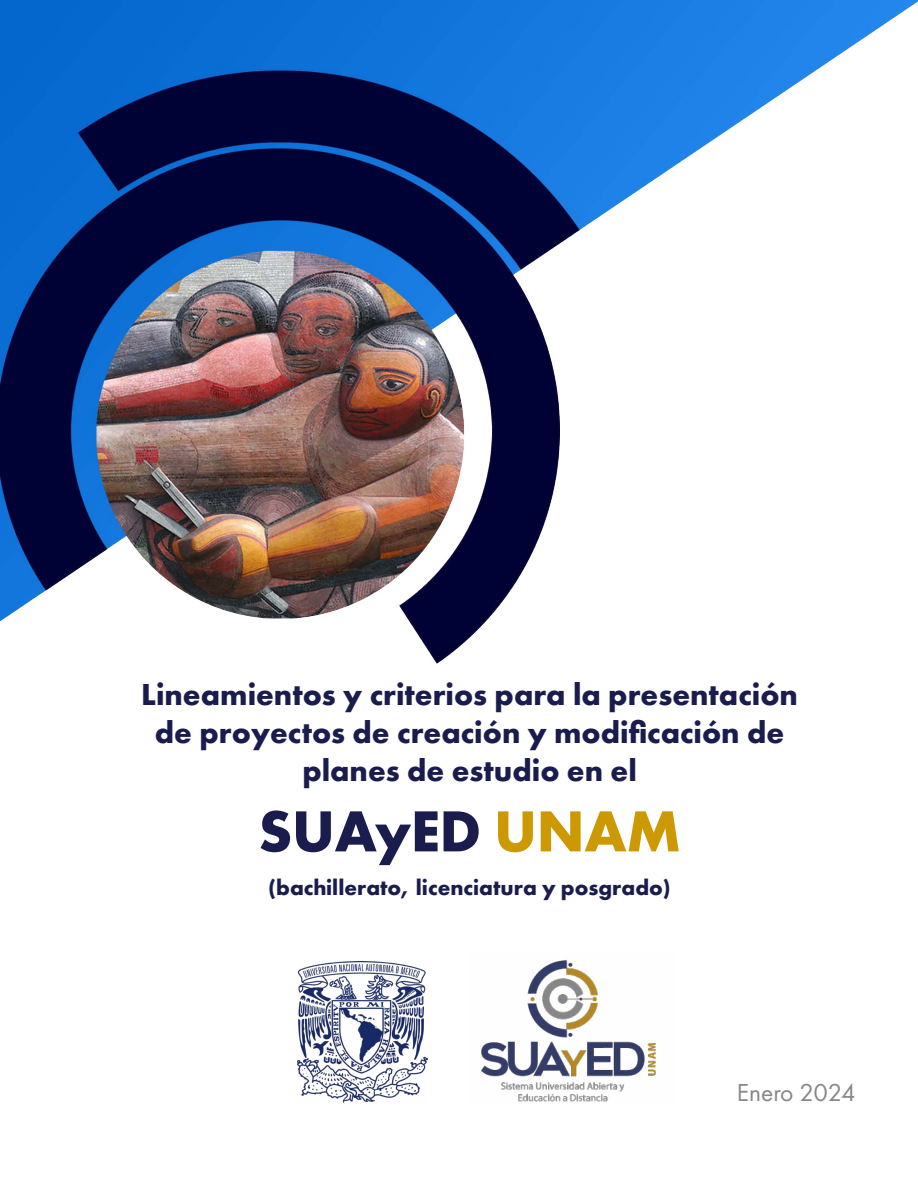
<style>
.page{position:relative;width:918px;height:1188px;background:#fff}
.page>*{position:absolute;margin:0;border:0;box-sizing:border-box;transform-origin:0 0}
.t1{font:700 60px "Futura New";letter-spacing:-.01em;color:#191c4d}
.t2{font:700 31.5px/37.8px "Futura New";color:#191c4d;text-align:center}
.t3{font:25.5px "Futura New";color:#878787}
.t4{font:700 22.5px "Futura New";color:#191c4d}
.s1{color:#cc9903}
</style>
<div class="page">
<img style="left:0;top:0;width:918px;height:664px">
<img style="left:298px;top:961px;width:130px;height:142px">
<img style="left:481px;top:960px;width:175px;height:142px">
<p class="t2" style="left:141px;top:675px;width:658px">Lineamientos y criterios para la presentación de proyectos de creación y modificación de planes de estudio en el</p>
<h1 class="t1" style="left:258px;top:793px;width:424px">SUAyED <span class="s1">UNAM</span></h1>
<p class="t4" style="left:268px;top:873px;width:404px">(bachillerato, licenciatura y posgrado)</p>
<p class="t3" style="left:737px;top:1077px;width:120px">Enero 2024</p>
</div>
